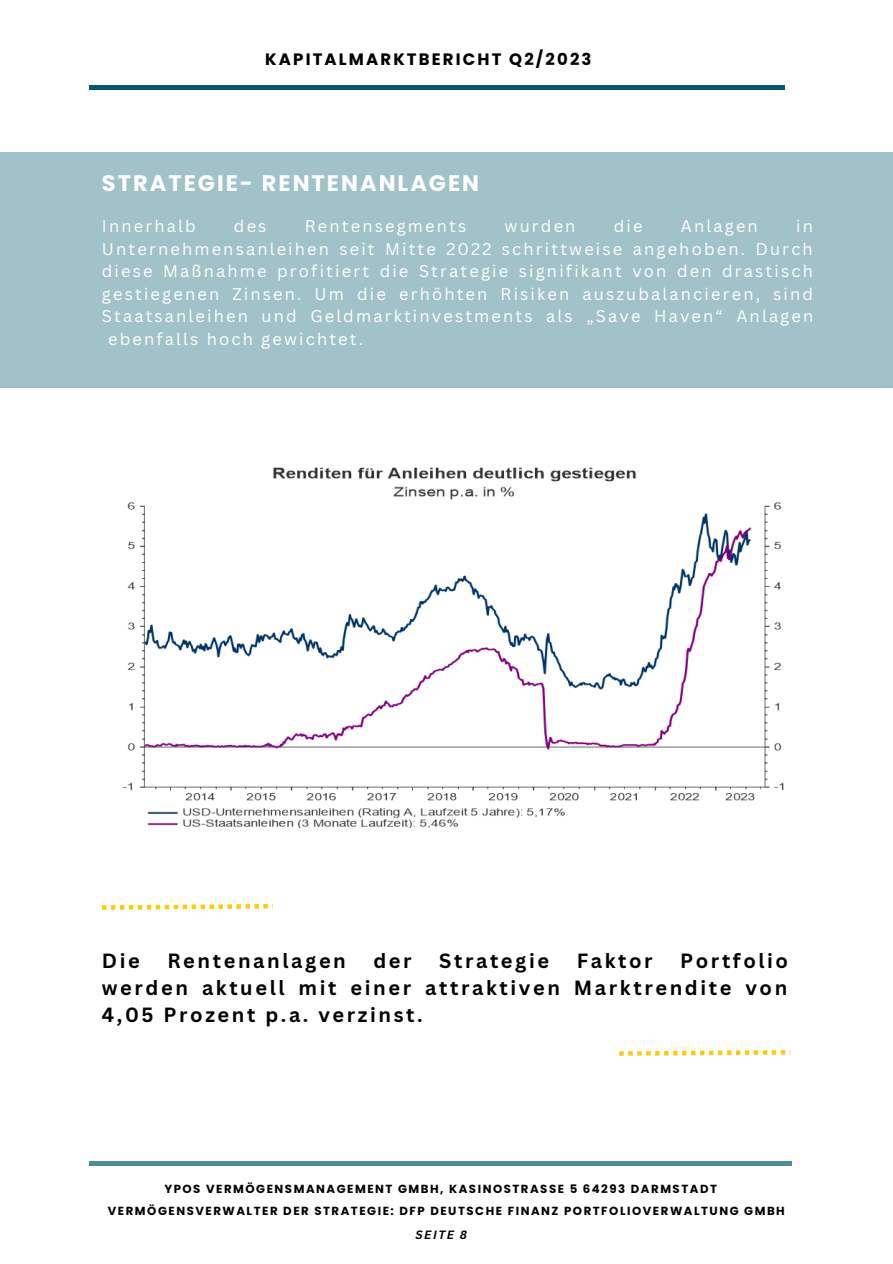
<style>
.page{position:relative;width:893px;height:1264px;background:#fff}
.page>*{position:absolute;margin:0;border:0;box-sizing:border-box;transform-origin:0 0}
.t1{font:700 22.5px "Poppins";letter-spacing:.09em;color:#fefefe}
.t2{font:700 19.95px/27px "Canva Sans";letter-spacing:.13em;color:#000;text-align:justify}
.t3{font:16.5px "Canva Sans";letter-spacing:.13em;color:#feffff}
.t4{font:700 16.5px "Poppins";letter-spacing:.13em;color:#000}
.t5{font:700 11.7px "Poppins";letter-spacing:.13em;color:#000}
.t6{font:italic 700 11.7px "Canva Sans";letter-spacing:.13em;color:#000}
</style>
<div class="page">
<hr style="left:89px;top:86px;width:695px;height:3px;background:#00596c">
<hr style="left:89px;top:1161px;width:703px;height:4px;background:#4f8c9a">
<img style="left:122px;top:467px;width:662px;height:361px">
<div style="left:0;top:152px;width:892px;height:235px;background:#a2c2c9"></div>
<svg style="left:619px;top:1050px;width:171px;height:5px"></svg>
<svg style="left:102px;top:904px;width:171px;height:5px"></svg>
<p class="t4" style="left:265px;top:47px;width:328px">KAPITALMARKTBERICHT Q2/2023</p>
<p class="t1" style="left:102px;top:167px;width:379px">STRATEGIE- RENTENANLAGEN</p>
<p class="t3" style="left:102px;top:214px;width:95px">Innerhalb</p>
<p class="t3" style="left:234px;top:214px;width:34px">des</p>
<p class="t3" style="left:305px;top:214px;width:163px">Rentensegments</p>
<p class="t3" style="left:504px;top:214px;width:72px">wurden</p>
<p class="t3" style="left:613px;top:214px;width:30px">die</p>
<p class="t3" style="left:681px;top:214px;width:78px">Anlagen</p>
<p class="t3" style="left:796px;top:214px;width:18px">in</p>
<p class="t3" style="left:102px;top:237px;width:712px">Unternehmensanleihen seit Mitte 2022 schrittweise angehoben. Durch</p>
<p class="t3" style="left:102px;top:259px;width:712px">diese Maßnahme profitiert die Strategie signifikant von den drastisch</p>
<p class="t3" style="left:102px;top:282px;width:712px">gestiegenen Zinsen. Um die erhöhten Risiken auszubalancieren, sind</p>
<p class="t3" style="left:102px;top:304px;width:713px">Staatsanleihen und Geldmarktinvestments als „Save Haven“ Anlagen</p>
<p class="t3" style="left:108px;top:327px;width:256px">ebenfalls hoch gewichtet.</p>
<p class="t2" style="left:102px;top:946px;width:687px;text-indent:578px">Portfolio werden aktuell mit einer attraktiven Marktrendite von 4,05 Prozent p.a. verzinst.</p>
<p class="t2" style="left:102px;top:946px;width:39px">Die</p>
<p class="t2" style="left:167px;top:946px;width:180px">Rentenanlagen</p>
<p class="t2" style="left:373px;top:946px;width:40px">der</p>
<p class="t2" style="left:439px;top:946px;width:111px">Strategie</p>
<p class="t2" style="left:576px;top:946px;width:77px">Faktor</p>
<p class="t5" style="left:164px;top:1180px;width:554px">YPOS VERMÖGENSMANAGEMENT GMBH, KASINOSTRASSE 5 64293 DARMSTADT</p>
<p class="t5" style="left:108px;top:1203px;width:678px">VERMÖGENSVERWALTER DER STRATEGIE: DFP DEUTSCHE FINANZ PORTFOLIOVERWALTUNG GMBH</p>
<p class="t6" style="left:415px;top:1226px;width:53px">SEITE 8</p>
</div>
